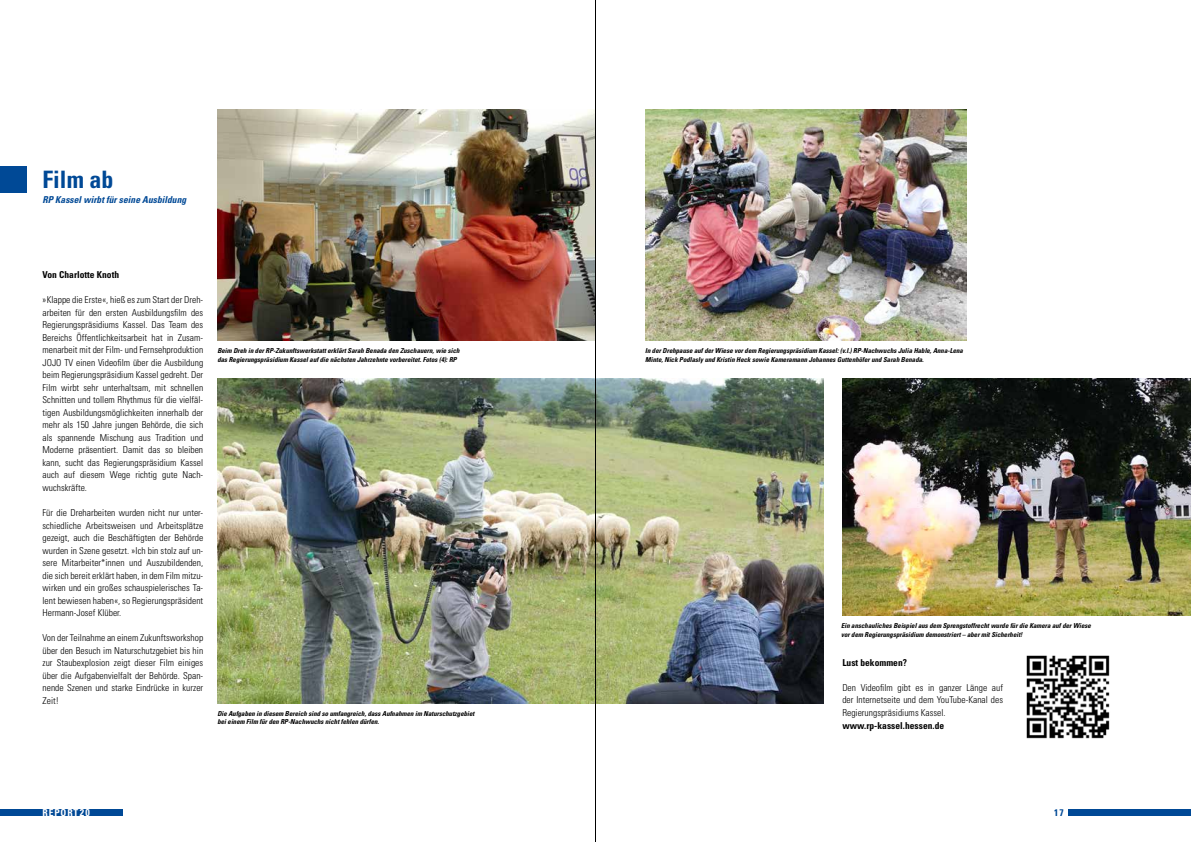
<style>
.page{position:relative;width:1191px;height:842px;background:#fff}
.page>*{position:absolute;margin:0;border:0;box-sizing:border-box;transform-origin:0 0}
.t1{font:700 condensed 24px "Univers";color:#004996}
.t2{font:700 condensed 9.6px "Univers";letter-spacing:.1em;color:#fff}
.t3{font:700 condensed 9.6px "Univers";color:#004996}
.t4{font:300 condensed 9.5px/12.5px "Univers";color:#000;text-align:justify}
.t5{font:700 condensed 9.5px "Univers";color:#000}
.t6{font:italic 700 condensed 9.5px "Univers";color:#004996}
.t7{font:italic 700 condensed 6.8px/8.2px "Univers";color:#000}
.s1{font-size:9.9px}
</style>
<div class="page">
<div style="left:1068px;top:809px;width:123px;height:7px;background:#004996"></div>
<div style="left:0;top:809px;width:123px;height:7px;background:#004996"></div>
<img style="left:217px;top:109px;width:378px;height:232px">
<img style="left:842px;top:378px;width:349px;height:238px">
<img style="left:645px;top:109px;width:321px;height:232px">
<img style="left:217px;top:378px;width:606px;height:325px">
<div style="left:0;top:166px;width:27px;height:27px;background:#004996"></div>
<img style="left:1026px;top:655px;width:84px;height:84px">
<hr style="left:595px;top:0;width:1px;height:842px;background:#000">
<h1 class="t1" style="left:43px;top:165px;width:72px">Film ab</h1>
<p class="t6" style="left:43px;top:194px;width:145px">RP Kassel wirbt für seine Ausbildung</p>
<p class="t5" style="left:43px;top:269px;width:78px">Von Charlotte Knoth</p>
<p class="t4" style="left:43px;top:294px;width:162px">»Klappe die Erste«, hieß es zum Start der Dreh&shy;arbeiten für den ersten Ausbildungsfilm des Regierungspräsidiums Kassel. Das Team des Bereichs Öffentlichkeitsarbeit hat in Zusam&shy;menarbeit mit der Film- und Fernsehproduktion JOJO TV einen Videofilm über die Ausbildung beim Regierungspräsidium Kassel gedreht. Der Film wirbt sehr unterhaltsam, mit schnellen Schnitten und tollem Rhythmus für die vielfäl&shy;tigen Ausbildungsmöglichkeiten innerhalb der mehr als 150 Jahre jungen Behörde, die sich als spannende Mischung aus Tradition und Moderne präsentiert. Damit das so bleiben kann, sucht das Regierungspräsidium Kassel auch auf diesem Wege richtig gute Nach&shy;wuchskräfte.</p>
<p class="t4" style="left:43px;top:506px;width:162px">Für die Dreharbeiten wurden nicht nur unter&shy;schiedliche Arbeitsweisen und Arbeitsplätze gezeigt, auch die Beschäftigten der Behörde wurden in Szene gesetzt. »Ich bin stolz auf un&shy;sere Mitarbeiter*innen und Auszubildenden, die sich bereit erklärt haben, in dem Film mitzu&shy;wirken und ein großes schauspielerisches Ta&shy;lent bewiesen haben«, so Regierungspräsident Hermann-Josef Klüber.</p>
<p class="t4" style="left:43px;top:631px;width:162px">Von der Teilnahme an einem Zukunftsworkshop über den Besuch im Naturschutzgebiet bis hin zur Staubexplosion zeigt dieser Film einiges über die Aufgabenvielfalt der Behörde. Span&shy;nende Szenen und starke Eindrücke in kurzer Zeit!</p>
<p class="t7" style="left:217px;top:347px;width:244px">Beim Dreh in der RP-Zukunftswerkstatt erklärt Sarah Benada den Zuschauern, wie sich das Regierungspräsidium Kassel auf die nächsten Jahrzehnte vorbereitet. Fotos (4): RP</p>
<p class="t7" style="left:217px;top:709px;width:258px">Die Aufgaben in diesem Bereich sind so umfangreich, dass Aufnahmen im Naturschutzgebiet bei einem Film für den RP-Nachwuchs nicht fehlen dürfen.</p>
<p class="t7" style="left:645px;top:347px;width:319px">In der Drehpause auf der Wiese vor dem Regierungspräsidium Kassel: (v.l.) RP-Nachwuchs Julia Hable, Anna-Lena<br>Minte, Nick Podlasly und Kristin Heck sowie Kameramann Johannes Guttenhöfer und Sarah Benada.</p>
<p class="t7" style="left:841px;top:622px;width:251px">Ein anschauliches Beispiel aus dem Sprengstoffrecht wurde für die Kamera auf der Wiese vor dem Regierungspräsidium demonstriert – aber mit Sicherheit!</p>
<p class="t5" style="left:842px;top:657px;width:66px">Lust bekommen?</p>
<p class="t4" style="left:842px;top:681px;width:162px">Den Videofilm gibt es in ganzer Länge auf der Internetseite und dem YouTube-Kanal des Regierungspräsidiums Kassel.</p>
<p class="t5" style="left:842px;top:719px;width:103px">www.rp-kassel.hessen.de</p>
<p class="t2" style="left:43px;top:807px;width:49px">REPORT<span class="s1">20</span></p>
<p class="t3" style="left:1054px;top:807px;width:11px">17</p>
</div>
